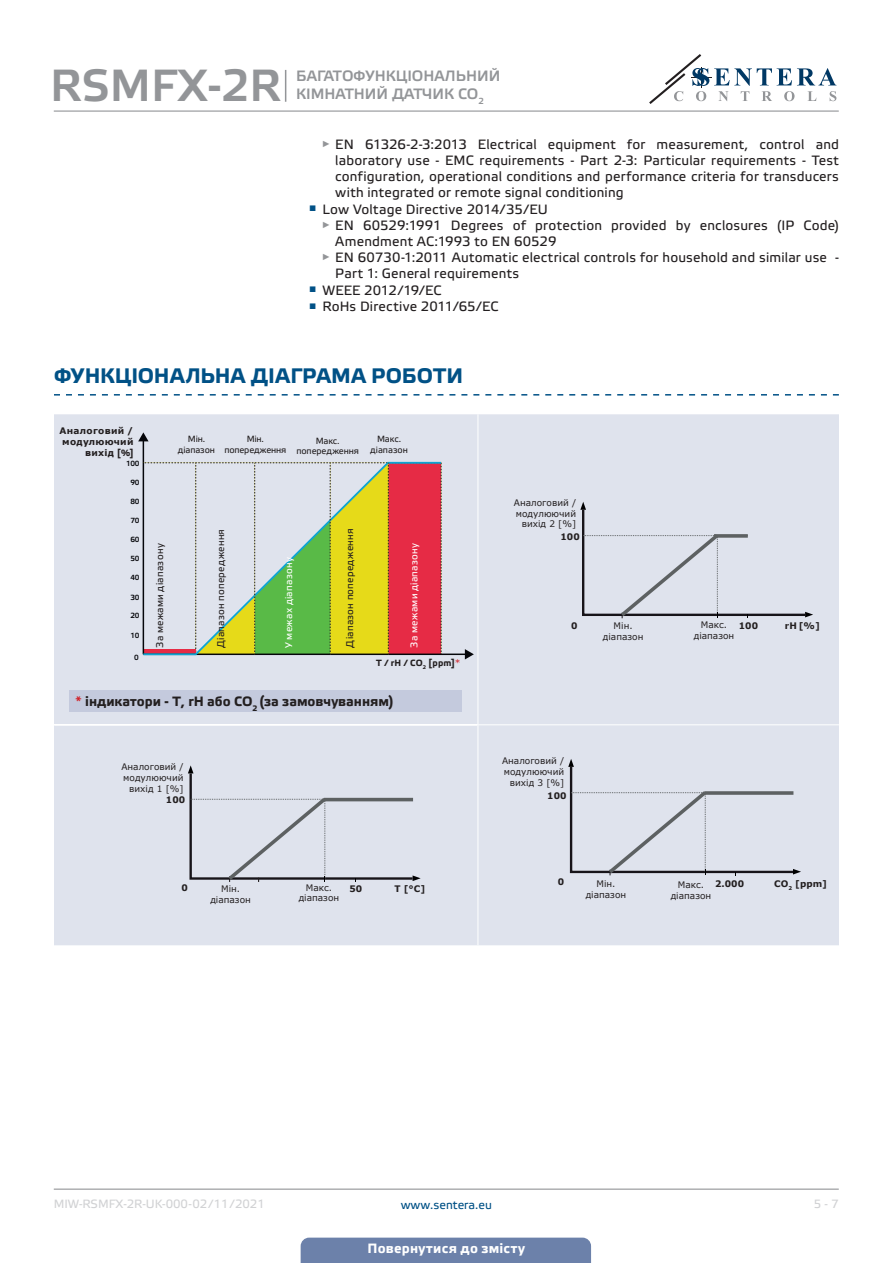
<style>
.page{position:relative;width:893px;height:1263px;background:#fff}
.page>*{position:absolute;margin:0;border:0;box-sizing:border-box;transform-origin:0 0}
.t1{font:45px "Etelka Medium Pro";color:#939598}
.t2{font:700 21px "Etelka Text Pro";letter-spacing:.01em;color:#015186}
.t3{font:15px/18px "Etelka Medium Pro";color:#939598}
.t4{font:13.5px/16.2px "Etelka Text Pro";letter-spacing:.015em;color:#231f20}
.Body_text{font:700 13.5px "Etelka Text Pro";color:#231f20}
.t5{font:700 13.5px "Etelka Text Pro";letter-spacing:.015em;color:#fff}
.t6{font:12px "Etelka Text Pro";letter-spacing:-.005em;color:#d1d2d4}
.t7{font:12px "Etelka Text Pro";color:#015186}
.table_text{font:9.75px "Etelka Text Pro";letter-spacing:.025em;color:#231f20}
.table_text-2{font:9.75px "Etelka Text Pro";letter-spacing:.025em;color:#fff}
.Body_text-2{font:9px/10.8px "Verdana";color:#231f20;text-align:center}
.table_text-3{font:9px/10.8px "Etelka Text Pro";letter-spacing:-.01em;color:#231f20;text-align:center}
.Body_text-3{font:700 9px "Verdana";color:#231f20}
.table_text-4{font:700 9px/10.8px "Verdana";letter-spacing:.03em;color:#231f20;text-align:right}
.table_text-5{font:700 9px "Etelka Text Pro";letter-spacing:.025em;color:#231f20}
.t8{font:7.5px "Etelka Medium Pro";letter-spacing:-.035em;color:#05060a}
.s1{font-family:"Etelka Text Pro"}
.s2{font-family:"Verdana";font-weight:400;color:#d1232a}
.s3{font-weight:400;color:#d1232a}
</style>
<div class="page">
<hr style="left:54px;top:111px;width:785px;height:1px;background:#939598">
<hr style="left:54px;top:1188px;width:785px;height:2px;background:#939598">
<svg style="left:649px;top:54px;width:187px;height:50px"></svg>
<div style="left:301px;top:1237px;width:290px;height:26px;background:#6c81aa"></div>
<hr style="left:285px;top:70px;width:1px;height:32px;background:#939598">
<svg style="left:54px;top:394px;width:785px;height:2px"></svg>
<div style="left:54px;top:414px;width:785px;height:531px;background:#dfe3ed"></div>
<hr style="left:478px;top:414px;width:1px;height:310px;background:#fff">
<hr style="left:478px;top:724px;width:361px;height:1px;background:#fff">
<hr style="left:478px;top:725px;width:1px;height:220px;background:#fff">
<svg style="left:54px;top:724px;width:424px;height:1px"></svg>
<hr style="left:143px;top:440px;width:1px;height:214px;background:#05060a">
<svg style="left:138px;top:432px;width:11px;height:9px"></svg>
<hr style="left:143px;top:653px;width:323px;height:2px;background:#05060a">
<svg style="left:465px;top:649px;width:9px;height:10px"></svg>
<svg style="left:141px;top:461px;width:302px;height:195px"></svg>
<svg style="left:143px;top:462px;width:299px;height:192px;background:#cbb78e"></svg>
<div style="left:70px;top:690px;width:392px;height:22px;background:#c4cadd"></div>
<svg style="left:580px;top:502px;width:233px;height:116px;background:#d5d9e3"></svg>
<svg style="left:188px;top:765px;width:233px;height:117px;background:#d4d8e2"></svg>
<svg style="left:568px;top:759px;width:233px;height:116px;background:#d4d8e2"></svg>
<h1 class="t1" style="left:50px;top:61px;width:233px">RSMFX-2R</h1>
<p class="t3" style="left:296px;top:67px;width:206px">БАГАТОФУНКЦІОНАЛЬНИЙ<br>КІМНАТНИЙ ДАТЧИК CO<sub>2</sub></p>
<p class="t4" style="left:335px;top:137px;width:505px;text-align:justify;text-indent:-13px"><sup>►</sup> EN 61326-2-3:2013 Electrical equipment for measurement, control and laboratory use - EMC requirements - Part 2-3: Particular requirements - Test configuration, operational conditions and performance criteria for transducers with integrated or remote signal conditioning</p>
<p class="t4" style="left:309px;top:202px;width:240px"><sup>■</sup> Low Voltage Directive 2014/35/EU</p>
<p class="t4" style="left:335px;top:218px;width:505px;text-indent:-13px"><sup>►</sup> EN 60529:1991 Degrees of protection provided by enclosures (IP Code)<br>Amendment AC:1993 to EN 60529</p>
<p class="t4" style="left:335px;top:250px;width:505px;text-indent:-13px"><sup>►</sup> EN 60730-1:2011 Automatic electrical controls for household and similar use -<br>Part 1: General requirements</p>
<p class="t4" style="left:309px;top:283px;width:134px"><sup>■</sup> WEEE 2012/19/EC</p>
<p class="t4" style="left:309px;top:299px;width:191px"><sup>■</sup> RoHs Directive 2011/65/EC</p>
<p class="t2" style="left:54px;top:362px;width:411px">ФУНКЦІОНАЛЬНА ДІАГРАМА РОБОТИ</p>
<p class="table_text-4" style="left:60px;top:425px;width:75px">Аналоговий / модулюючий вихід <span class="s1">[%]</span></p>
<p class="t8" style="left:126px;top:459px;width:15px">100</p>
<p class="t8" style="left:131px;top:478px;width:11px">90</p>
<p class="t8" style="left:131px;top:497px;width:11px">80</p>
<p class="t8" style="left:131px;top:516px;width:11px">70</p>
<p class="t8" style="left:131px;top:536px;width:11px">60</p>
<p class="t8" style="left:131px;top:554px;width:11px">50</p>
<p class="t8" style="left:131px;top:574px;width:11px">40</p>
<p class="t8" style="left:131px;top:593px;width:11px">30</p>
<p class="t8" style="left:131px;top:612px;width:11px">20</p>
<p class="t8" style="left:131px;top:631px;width:11px">10</p>
<p class="t8" style="left:134px;top:653px;width:6px">0</p>
<p class="table_text-3" style="left:178px;top:434px;width:39px">Мін. діапазон</p>
<p class="table_text-3" style="left:225px;top:434px;width:63px">Мін. попередження</p>
<p class="table_text-3" style="left:296px;top:436px;width:64px">Макс. попередження</p>
<p class="table_text-3" style="left:370px;top:434px;width:39px">Макс. діапазон</p>
<p class="table_text" style="left:155px;top:648px;width:106px;rotate:-90deg">За межами діапазону</p>
<p class="table_text" style="left:215px;top:648px;width:121px;rotate:-90deg">Діапазон попередження</p>
<p class="table_text-2" style="left:283px;top:648px;width:92px;rotate:-90deg">У межах діапазону</p>
<p class="table_text" style="left:344px;top:647px;width:121px;rotate:-90deg">Діапазон попередження</p>
<p class="table_text-2" style="left:409px;top:647px;width:106px;rotate:-90deg">За межами діапазону</p>
<p class="table_text-5" style="left:376px;top:658px;width:86px">T / rH / CO<sub>2</sub> [ppm]<span class="s2">*</span></p>
<p class="Body_text" style="left:76px;top:693px;width:320px"><span class="s3">*</span> індикатори - T, rH або CO<sub>2</sub> (за замовчуванням)</p>
<p class="Body_text-2" style="left:121px;top:761px;width:64px;text-align:right">Аналоговий / модулюючий вихід 1 [%]</p>
<p class="Body_text-3" style="left:166px;top:793px;width:21px">100</p>
<p class="Body_text-3" style="left:181px;top:881px;width:8px">0</p>
<p class="Body_text-2" style="left:210px;top:883px;width:42px">Мін. діапазон</p>
<p class="Body_text-2" style="left:299px;top:882px;width:42px">Макс. діапазон</p>
<p class="Body_text-3" style="left:350px;top:882px;width:14px">50</p>
<p class="Body_text-3" style="left:394px;top:882px;width:32px">T [°C]</p>
<p class="Body_text-2" style="left:514px;top:497px;width:64px;text-align:right">Аналоговий / модулюючий вихід 2 [%]</p>
<p class="Body_text-3" style="left:561px;top:531px;width:21px">100</p>
<p class="Body_text-3" style="left:571px;top:619px;width:8px">0</p>
<p class="Body_text-2" style="left:603px;top:620px;width:42px">Мін. діапазон</p>
<p class="Body_text-2" style="left:694px;top:619px;width:42px">Макс. діапазон</p>
<p class="Body_text-3" style="left:739px;top:619px;width:21px">100</p>
<p class="Body_text-3" style="left:785px;top:619px;width:37px">rH [%]</p>
<p class="Body_text-2" style="left:502px;top:755px;width:64px;text-align:right">Аналоговий / модулюючий вихід 3 [%]</p>
<p class="Body_text-3" style="left:547px;top:789px;width:21px">100</p>
<p class="Body_text-3" style="left:558px;top:875px;width:8px">0</p>
<p class="Body_text-2" style="left:586px;top:878px;width:42px">Мін. діапазон</p>
<p class="Body_text-2" style="left:671px;top:879px;width:42px">Макс. діапазон</p>
<p class="Body_text-3" style="left:715px;top:877px;width:30px">2.000</p>
<p class="Body_text-3" style="left:774px;top:877px;width:54px">CO<sub>2</sub> [ppm]</p>
<p class="t6" style="left:54px;top:1197px;width:213px">MIW-RSMFX-2R-UK-000 - 02 / 11 / 2021</p>
<p class="t7" style="left:401px;top:1198px;width:93px">www.sentera.eu</p>
<p class="t6" style="left:814px;top:1197px;width:27px">5 - 7</p>
<p class="t5" style="left:367px;top:1239px;width:159px">Повернутися до змісту</p>
</div>
